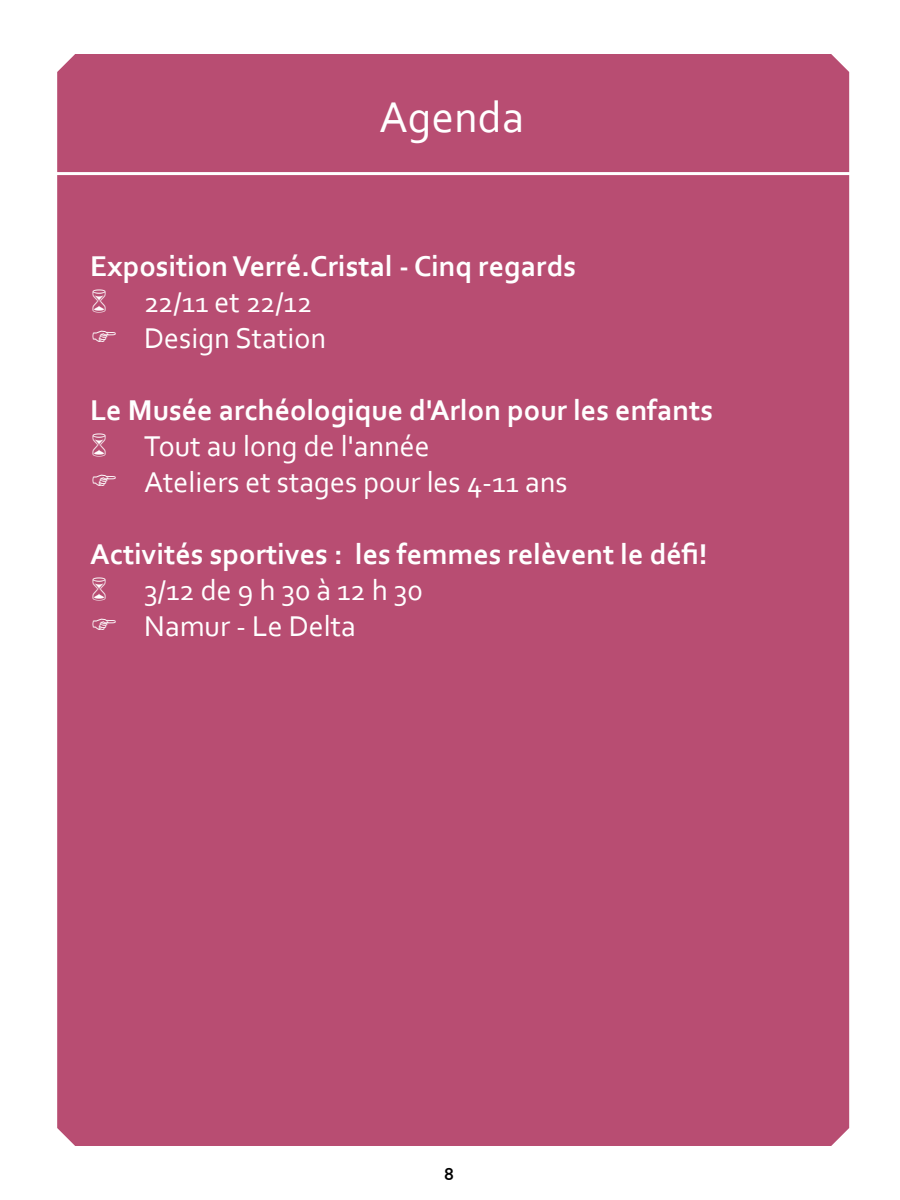
<style>
.page{position:relative;width:900px;height:1200px;background:#fff}
.page>*{position:absolute;margin:0;border:0;box-sizing:border-box;transform-origin:0 0}
.t1{font:45px "Corbel";color:#fff}
.t2{font:700 30px "Corbel";color:#fff}
.t3{font:30px "Corbel";color:#fff}
.t4{font:700 18px "Corbel";color:#000}
</style>
<div class="page">
<div style="left:57px;top:54px;width:792px;height:1092px;background:#b84d72"></div>
<hr style="left:54px;top:172px;width:807px;height:3px;background:#fff">
<svg style="left:93px;top:290px;width:13px;height:23px"></svg>
<svg style="left:93px;top:331px;width:23px;height:11px"></svg>
<svg style="left:93px;top:434px;width:13px;height:23px"></svg>
<svg style="left:93px;top:475px;width:23px;height:11px"></svg>
<svg style="left:93px;top:578px;width:13px;height:23px"></svg>
<svg style="left:93px;top:619px;width:23px;height:11px"></svg>
<p class="t1" style="left:379px;top:90px;width:146px">Agenda</p>
<p class="t2" style="left:90px;top:248px;width:487px">Exposition Verré.Cristal - Cinq regards</p>
<p class="t3" style="left:144px;top:284px;width:170px">22/11 et 22/12</p>
<p class="t3" style="left:144px;top:320px;width:184px">Design Station</p>
<p class="t2" style="left:90px;top:392px;width:625px">Le Musée archéologique d'Arlon pour les enfants</p>
<p class="t3" style="left:144px;top:428px;width:287px">Tout au long de l'année</p>
<p class="t3" style="left:144px;top:464px;width:425px">Ateliers et stages pour les 4-11 ans</p>
<p class="t2" style="left:90px;top:536px;width:619px">Activités sportives : les femmes relèvent le défi!</p>
<p class="t3" style="left:144px;top:572px;width:280px">3/12 de 9 h 30 à 12 h 30</p>
<p class="t3" style="left:144px;top:608px;width:213px">Namur - Le Delta</p>
<p class="t4" style="left:444px;top:1163px;width:12px">8</p>
</div>
